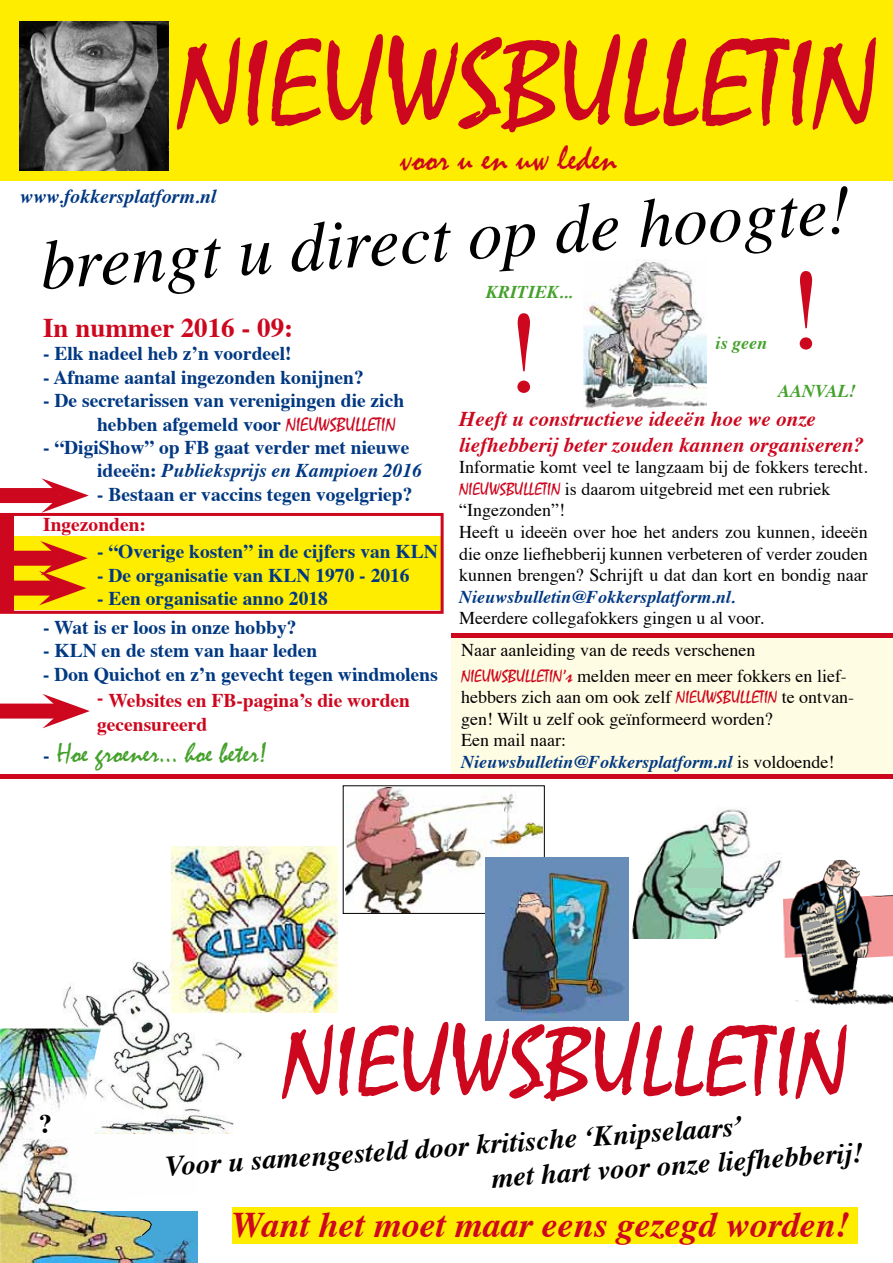
<style>
.page{position:relative;width:893px;height:1263px;background:#fff}
.page>*{position:absolute;margin:0;border:0;box-sizing:border-box;transform-origin:0 0}
.t1{font:124.5px "Mistral";color:#cd071e}
.t2{font:100.5px "Mistral";color:#cd071e}
.t3{font:italic 69.9px "Times";color:#000}
.t4{font:italic 700 36px "Times";color:#cd071e}
.t5{font:36px "Mistral";color:#cd071e}
.t6{font:italic 700 28.5px/34.3px "Times";color:#000}
.t7{font:28.5px "Mistral";color:#44a12b}
.t8{font:700 27px "Times";color:#cd071e}
.t9{font:700 26.7px "Times";color:#000}
.t10{font:italic 700 21px/25.2px "Times";color:#cd071e}
.t11{font:italic 700 19.8px "Times";color:#003882}
.t12{font:700 19.5px/23.4px "Times";color:#003882}
.t13{font:700 19.5px/23.4px "Times";color:#cd071e}
.t14{font:18px/21.6px "Times";color:#000}
.t15{font:italic 700 18px "Times";color:#003882}
.t16{font:italic 700 18px "Times";color:#44a12b}
.s1{font-family:"Mistral";font-weight:400;color:#cd071e}
.s2{font-style:italic}
.s3{font-family:"Times";font-weight:700;font-size:19.5px;color:#003882}
.s4{font-family:"Mistral";color:#cd071e}
.s5{font-family:"Mistral";font-size:21px;color:#cd071e}
.s6{font-weight:700;font-style:italic;color:#003882}
</style>
<div class="page">
<img style="left:346px;top:788px;width:196px;height:124px">
<div style="left:343px;top:785px;width:202px;height:129px;border:1px solid #000"></div>
<img style="left:485px;top:857px;width:143px;height:164px">
<img style="left:0;top:1028px;width:197px;height:235px">
<svg style="left:141px;top:1218px;width:11px;height:19px"></svg>
<img style="left:60px;top:957px;width:185px;height:177px">
<img style="left:783px;top:859px;width:110px;height:146px">
<img style="left:784px;top:888px;width:109px;height:43px">
<svg style="left:783px;top:942px;width:54px;height:59px"></svg>
<svg style="left:856px;top:956px;width:37px;height:11px"></svg>
<img style="left:632px;top:808px;width:150px;height:131px">
<div style="left:232px;top:1207px;width:625px;height:36px;background:#ffed00"></div>
<div style="left:452px;top:638px;width:441px;height:139px;background:#fffce4"></div>
<hr style="left:451px;top:633px;width:442px;height:4px;background:#cd071e">
<div style="left:0;top:774px;width:893px;height:5px;background:#cd071e"></div>
<img style="left:172px;top:846px;width:166px;height:166px">
<div style="left:686px;top:868px;width:35px;height:19px;background:#a0d0b5"></div>
<img style="left:584px;top:259px;width:123px;height:150px">
<div style="left:0;top:0;width:893px;height:180px;background:#ffed00"></div>
<img style="left:20px;top:21px;width:149px;height:149px">
<div style="left:0;top:703px;width:62px;height:15px;background:#cd071e"></div>
<svg style="left:42px;top:694px;width:48px;height:34px"></svg>
<svg style="left:0;top:478px;width:444px;height:136px"></svg>
<h1 class="t1" style="left:177px;top:16px;width:702px">NIEUWSBULLETIN</h1>
<h3 class="t5" style="left:400px;top:139px;width:218px">voor u en uw leden</h3>
<h3 class="t3" style="left:36px;top:205px;width:814px;rotate:-4deg">brengt u direct op de hoogte!</h3>
<p class="t11" style="left:20px;top:178px;width:198px">www.fokkersplatform.nl</p>
<p class="t16" style="left:486px;top:275px;width:88px">KRITIEK...</p>
<h3 class="t8" style="left:43px;top:302px;width:252px">In nummer 2016 - 09:</h3>
<p class="t12" style="left:43px;top:340px;width:250px">- Elk nadeel heb z’n voordeel!</p>
<p class="t12" style="left:43px;top:363px;width:322px">- Afname aantal ingezonden konijnen?</p>
<p class="t12" style="left:97px;top:387px;width:309px;text-indent:-54px">- De secretarissen van verenigingen die zich hebben afgemeld voor <span class="s1">NIEUWSBULLETIN</span></p>
<p class="t12" style="left:97px;top:434px;width:327px;text-indent:-54px">- “DigiShow” op FB gaat verder met nieuwe ideeën: <span class="s2">Publieksprijs en Kampioen 2016</span></p>
<p class="t12" style="left:97px;top:480px;width:317px">- Bestaan er vaccins tegen vogelgriep?</p>
<p class="t13" style="left:43px;top:511px;width:104px">Ingezonden:</p>
<p class="t12" style="left:97px;top:538px;width:342px">- “Overige kosten” in de cijfers van KLN</p>
<p class="t12" style="left:97px;top:561px;width:314px">- De organisatie van KLN 1970 - 2016</p>
<p class="t12" style="left:97px;top:585px;width:232px">- Een organisatie anno 2018</p>
<p class="t12" style="left:43px;top:614px;width:255px">- Wat is er loos in onze hobby?</p>
<p class="t12" style="left:43px;top:637px;width:276px">- KLN en de stem van haar leden</p>
<p class="t12" style="left:43px;top:660px;width:398px">- Don Quichot en z’n gevecht tegen windmolens</p>
<p class="t13" style="left:97px;top:687px;width:314px">- Websites en FB-pagina’s die worden gecensureerd</p>
<h3 class="t7" style="left:43px;top:737px;width:226px"><span class="s3">-</span> Hoe groener... hoe beter!</h3>
<p class="t16" style="left:716px;top:326px;width:53px">is geen</p>
<p class="t16" style="left:778px;top:374px;width:79px">AANVAL!</p>
<p class="t10" style="left:459px;top:405px;width:406px">Heeft u constructieve ideeën hoe we onze liefhebberij beter zouden kannen organiseren?</p>
<p class="t14" style="left:459px;top:455px;width:410px">Informatie komt veel te langzaam bij de fokkers terecht.<br><span class="s4">NIEUWSBULLETIN</span> is daarom uitgebreid met een rubriek “Ingezonden”!<br>Heeft u ideeën over hoe het anders zou kunnen, ideeën die onze liefhebberij kunnen verbeteren of verder zouden kunnen brengen? Schrijft u dat dan kort en bondig naar</p>
<p class="t15" style="left:459px;top:580px;width:278px">Nieuwsbulletin@Fokkersplatform.nl.</p>
<p class="t14" style="left:459px;top:606px;width:306px">Meerdere collegafokkers gingen u al voor.</p>
<p class="t14" style="left:461px;top:636px;width:387px;line-height:25.2px">Naar aanleiding van de reeds verschenen<br><span class="s4">NIEUWSBULLETIN’</span><span class="s5">s</span> melden meer en meer fokkers en lief-</p>
<p class="t14" style="left:461px;top:685px;width:395px">hebbers zich aan om ook zelf <span class="s4">NIEUWSBULLETIN</span> te ontvan&shy;gen! Wilt u zelf ook geïnformeerd worden?<br>Een mail naar:<br><span class="s6">Nieuwsbulletin@Fokkersplatform.nl</span> is voldoende!</p>
<h3 class="t9" style="left:39px;top:1098px;width:15px">?</h3>
<h2 class="t2" style="left:282px;top:1007px;width:568px">NIEUWSBULLETIN</h2>
<h3 class="t6" style="left:487px;top:1124px;width:375px;text-indent:-324px;rotate:-4deg">Voor u samengesteld door kritische ‘Knipselaars’<br>met hart voor onze liefhebberij!</h3>
<h3 class="t4" style="left:232px;top:1191px;width:619px">Want het moet maar eens gezegd worden!</h3>
</div>
